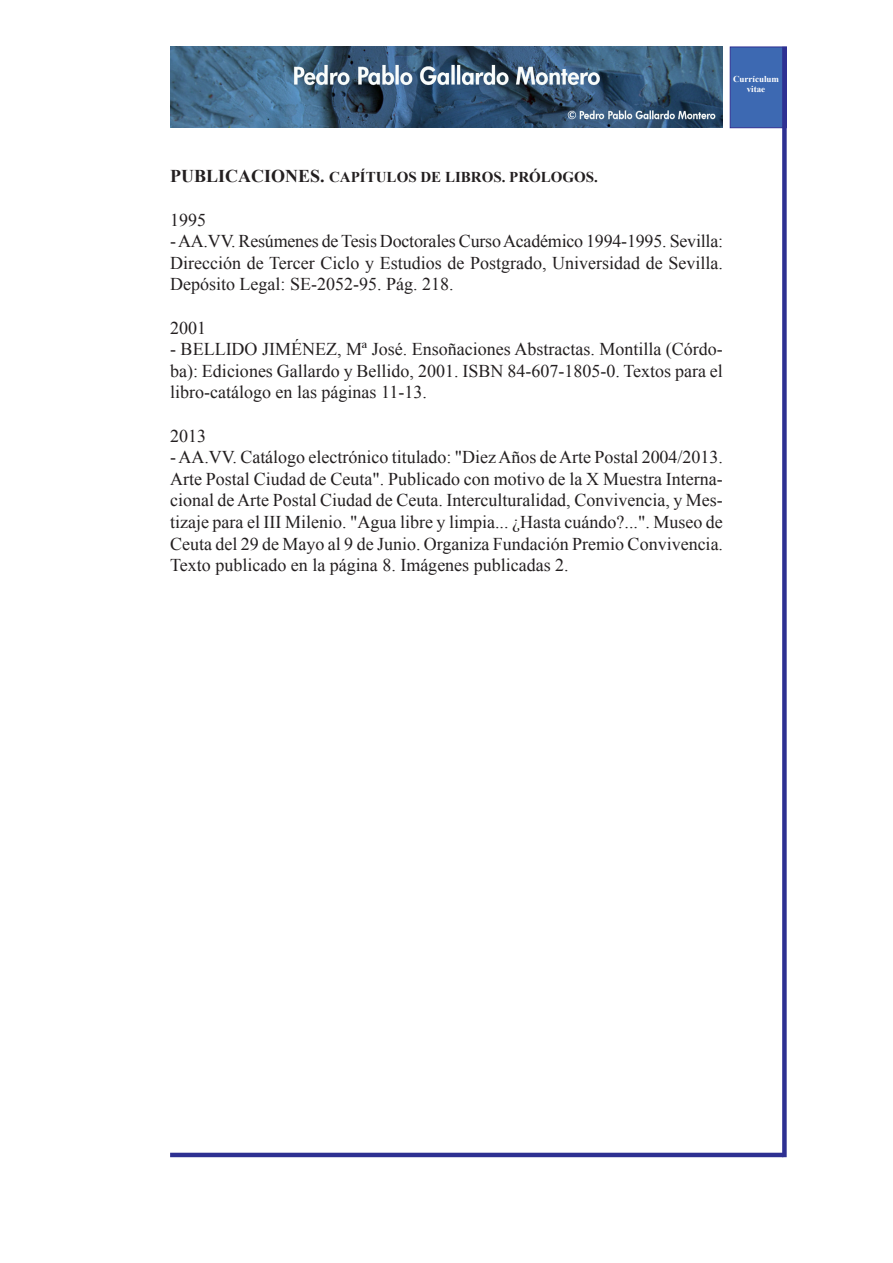
<style>
.page{position:relative;width:893px;height:1263px;background:#fff}
.page>*{position:absolute;margin:0;border:0;box-sizing:border-box;transform-origin:0 0}
.t1{font:18px/21.6px "Times New Roman";color:#231f20;text-align:justify}
.t2{font:700 15px "Times New Roman";color:#231f20}
.t3{font:700 9px/10.8px "Times New Roman";color:#fff;text-align:center}
.s1{font-size:18px}
</style>
<div class="page">
<hr style="left:170px;top:1153px;width:613px;height:4px;background:#2e3092">
<div style="left:730px;top:47px;width:57px;height:81px;background:#3d69b2;border:1px solid #2e3092"></div>
<div style="left:782px;top:47px;width:5px;height:1110px;background:#2e3092"></div>
<img style="left:170px;top:47px;width:553px;height:81px">
<p class="t3" style="left:733px;top:73px;width:47px">Currículum vitae</p>
<p class="t2" style="left:170px;top:166px;width:429px"><span class="s1">PUBLICACIONES.</span> CAPÍTULOS DE LIBROS. PRÓLOGOS.</p>
<p class="t1" style="left:170px;top:208px;width:37px">1995</p>
<p class="t1" style="left:170px;top:230px;width:554px">- AA.VV. Resúmenes de Tesis Doctorales Curso Académico 1994-1995. Sevilla:<br>Dirección de Tercer Ciclo y Estudios de Postgrado, Universidad de Sevilla.<br>Depósito Legal: SE-2052-95. Pág. 218.</p>
<p class="t1" style="left:170px;top:316px;width:37px">2001</p>
<p class="t1" style="left:170px;top:338px;width:554px">- BELLIDO JIMÉNEZ, Mª José. Ensoñaciones Abstractas. Montilla (Córdo&shy;ba): Ediciones Gallardo y Bellido, 2001. ISBN 84-607-1805-0. Textos para el libro-catálogo en las páginas 11-13.</p>
<p class="t1" style="left:170px;top:424px;width:37px">2013</p>
<p class="t1" style="left:170px;top:446px;width:554px">- AA.VV. Catálogo electrónico titulado: "Diez Años de Arte Postal 2004/2013.<br>Arte Postal Ciudad de Ceuta". Publicado con motivo de la X Muestra Interna&shy;cional de Arte Postal Ciudad de Ceuta. Interculturalidad, Convivencia, y Mes&shy;tizaje para el III Milenio. "Agua libre y limpia... ¿Hasta cuándo?...". Museo de Ceuta del 29 de Mayo al 9 de Junio. Organiza Fundación Premio Convivencia.<br>Texto publicado en la página 8. Imágenes publicadas 2.</p>
</div>
